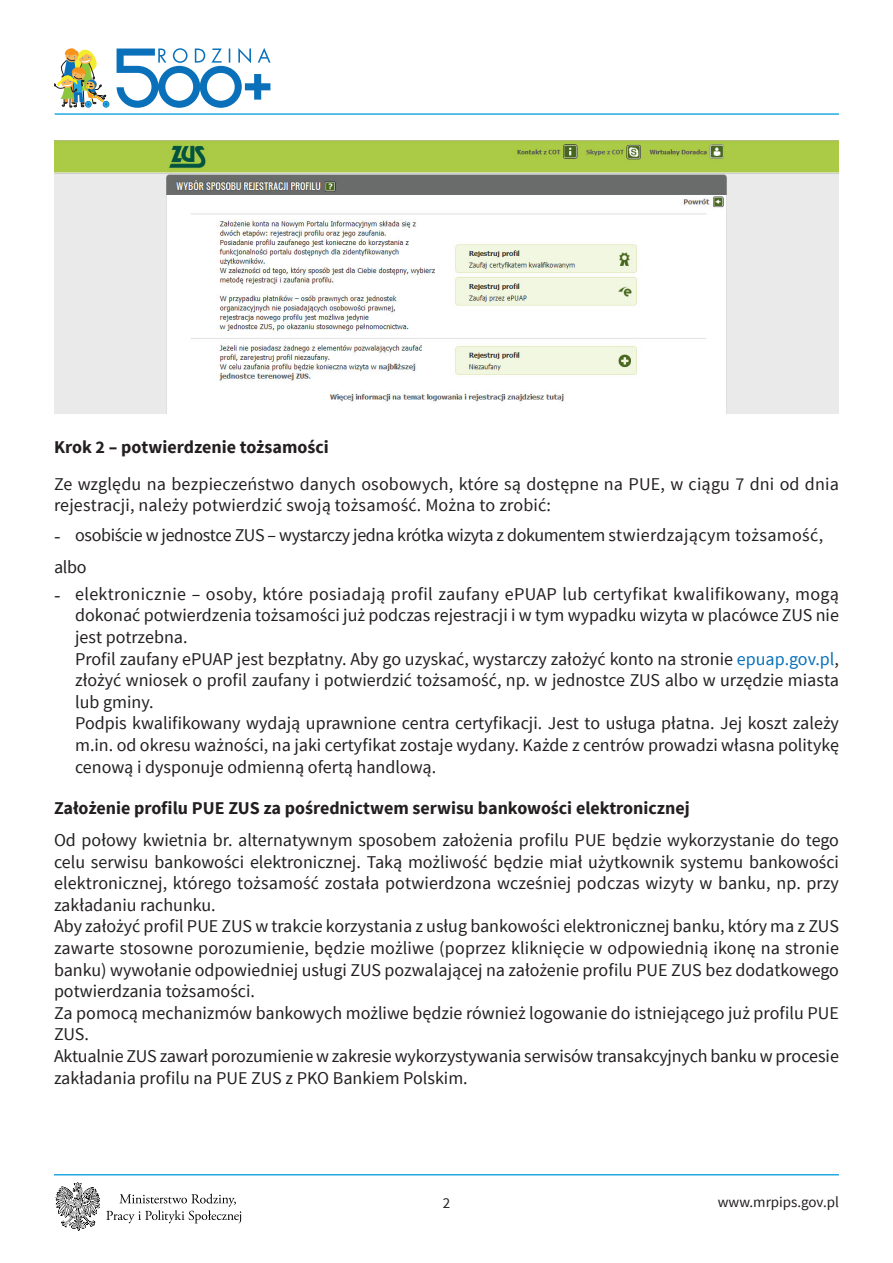
<style>
.page{position:relative;width:893px;height:1263px;background:#fff}
.page>*{position:absolute;margin:0;border:0;box-sizing:border-box;transform-origin:0 0}
.t1{font:21px "Source Sans Pro";color:#231f20}
.t2{font:18px/21.6px "Source Sans Pro";color:#231f20;text-align:justify}
.t3{font:700 18px "Source Sans Pro";color:#231f20}
.t4{font:18px "Source Sans Pro";letter-spacing:-.02em;color:#231f20}
.t5{font:15px "Source Sans Pro";color:#231f20}
.s1{color:#0970b9}
</style>
<div class="page">
<svg style="left:55px;top:1182px;width:45px;height:49px"></svg>
<svg style="left:106px;top:1193px;width:135px;height:30px"></svg>
<hr style="left:54px;top:1174px;width:785px;height:1px;background:#24aae1">
<hr style="left:55px;top:113px;width:784px;height:2px;background:#24aae1">
<svg style="left:117px;top:48px;width:154px;height:60px"></svg>
<img style="left:54px;top:48px;width:55px;height:59px">
<img style="left:54px;top:140px;width:785px;height:273px">
<p class="t3" style="left:54px;top:435px;width:276px">Krok 2 – potwierdzenie tożsamości</p>
<p class="t2" style="left:54px;top:473px;width:786px">Ze względu na bezpieczeństwo danych osobowych, które są dostępne na PUE, w ciągu 7 dni od dnia rejestracji, należy potwierdzić swoją tożsamość. Można to zrobić:</p>
<p class="t4" style="left:75px;top:524px;width:750px">osobiście w jednostce ZUS – wystarczy jedna krótka wizyta z dokumentem stwierdzającym tożsamość,</p>
<p class="t2" style="left:54px;top:556px;width:34px">albo</p>
<p class="t1" style="left:54px;top:523px;width:8px">-</p>
<p class="t1" style="left:54px;top:581px;width:8px">-</p>
<p class="t2" style="left:75px;top:583px;width:765px">elektronicznie – osoby, które posiadają profil zaufany ePUAP lub certyfikat kwalifikowany, mogą dokonać potwierdzenia tożsamości już podczas rejestracji i w tym wypadku wizyta w placówce ZUS nie jest potrzebna.</p>
<p class="t2" style="left:75px;top:648px;width:765px">Profil zaufany ePUAP jest bezpłatny. Aby go uzyskać, wystarczy założyć konto na stronie <span class="s1">epuap.gov.pl</span>, złożyć wniosek o profil zaufany i potwierdzić tożsamość, np. w jednostce ZUS albo w urzędzie miasta lub gminy.</p>
<p class="t2" style="left:75px;top:713px;width:765px">Podpis kwalifikowany wydają uprawnione centra certyfikacji. Jest to usługa płatna. Jej koszt zależy m.in. od okresu ważności, na jaki certyfikat zostaje wydany. Każde z centrów prowadzi własna politykę cenową i dysponuje odmienną ofertą handlową.</p>
<p class="t3" style="left:54px;top:796px;width:637px">Założenie profilu PUE ZUS za pośrednictwem serwisu bankowości elektronicznej</p>
<p class="t2" style="left:54px;top:829px;width:786px">Od połowy kwietnia br. alternatywnym sposobem założenia profilu PUE będzie wykorzystanie do tego celu serwisu bankowości elektronicznej. Taką możliwość będzie miał użytkownik systemu bankowości elektronicznej, którego tożsamość została potwierdzona wcześniej podczas wizyty w banku, np. przy zakładaniu rachunku.</p>
<p class="t2" style="left:54px;top:916px;width:786px">Aby założyć profil PUE ZUS w trakcie korzystania z usług bankowości elektronicznej banku, który ma z ZUS zawarte stosowne porozumienie, będzie możliwe (poprzez kliknięcie w odpowiednią ikonę na stronie banku) wywołanie odpowiedniej usługi ZUS pozwalającej na założenie profilu PUE ZUS bez dodatkowego potwierdzania tożsamości.</p>
<p class="t2" style="left:54px;top:1002px;width:786px">Za pomocą mechanizmów bankowych możliwe będzie również logowanie do istniejącego już profilu PUE<br>ZUS.</p>
<p class="t2" style="left:54px;top:1045px;width:786px">Aktualnie ZUS zawarł porozumienie w zakresie wykorzystywania serwisów transakcyjnych banku w procesie zakładania profilu na PUE ZUS z PKO Bankiem Polskim.</p>
<p class="t5" style="left:443px;top:1193px;width:9px">2</p>
<p class="t5" style="left:718px;top:1193px;width:123px">www.mrpips.gov.pl</p>
</div>
